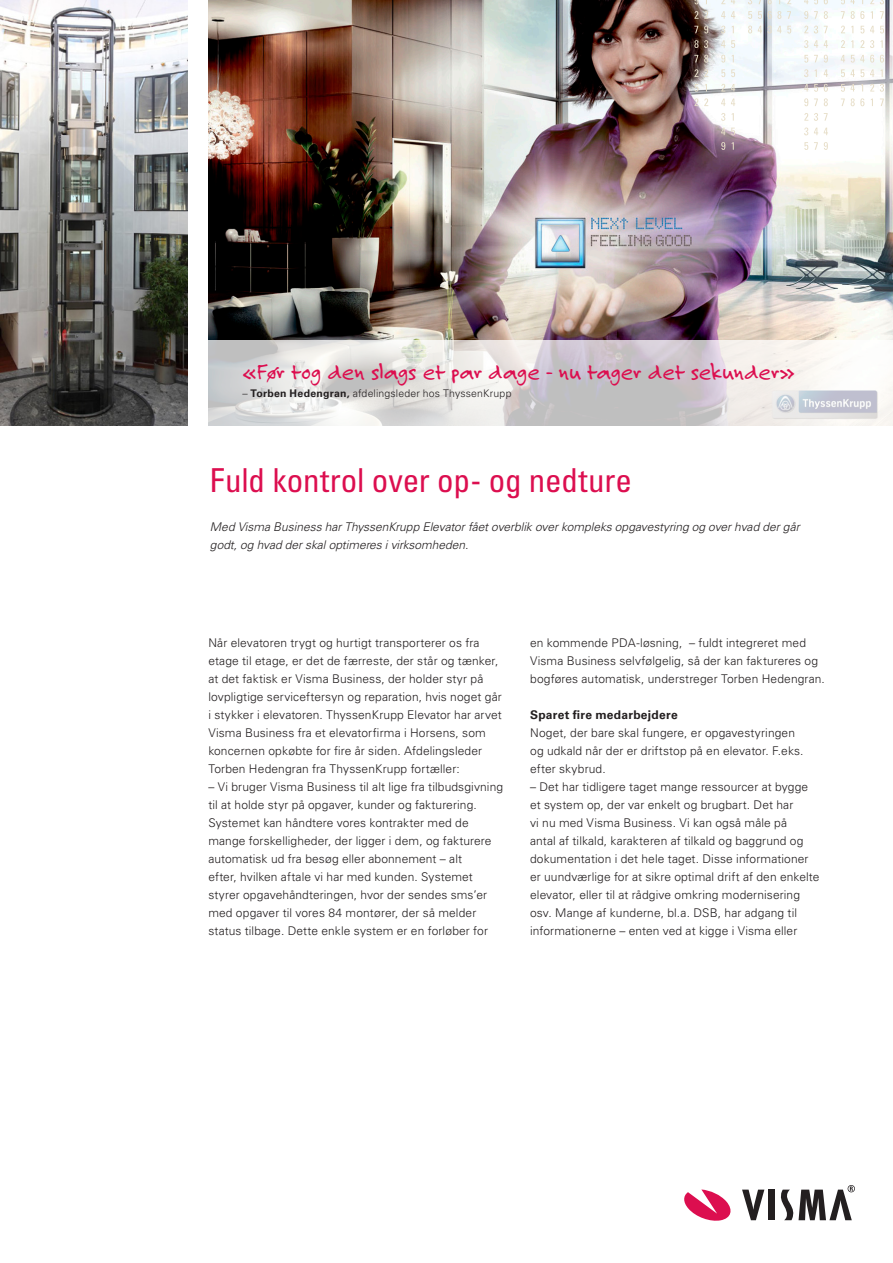
<style>
.page{position:relative;width:893px;height:1263px;background:#fff}
.page>*{position:absolute;margin:0;border:0;box-sizing:border-box;transform-origin:0 0}
.t1{font:condensed 33px "Univers LT Std";letter-spacing:-.005em;color:#dc0e4f}
.t2{font:24px "Felt Tip Roman";letter-spacing:-.01em;color:#dc0e4f}
.t3{font:300 12px/18px "Univers LT Std";letter-spacing:.01em;color:#231f20}
.t4{font:italic 300 12px/18px "Univers LT Std";letter-spacing:-.005em;color:#231f20}
.t5{font:700 12px "Univers LT Std";letter-spacing:.02em;color:#231f20}
.t6{font:300 10.5px "Univers LT Std";letter-spacing:.015em;color:#231f20}
.s1{font-weight:400;font-stretch:condensed}
.s2{font-weight:700}
</style>
<div class="page">
<img style="left:208px;top:0;width:685px;height:340px">
<svg style="left:695px;top:0;width:3px;height:4px"></svg>
<svg style="left:721px;top:0;width:4px;height:4px"></svg>
<svg style="left:731px;top:0;width:4px;height:4px"></svg>
<svg style="left:748px;top:0;width:4px;height:4px"></svg>
<svg style="left:758px;top:0;width:4px;height:4px"></svg>
<svg style="left:768px;top:0;width:4px;height:4px"></svg>
<svg style="left:787px;top:0;width:4px;height:4px"></svg>
<svg style="left:804px;top:0;width:4px;height:4px"></svg>
<svg style="left:814px;top:0;width:4px;height:4px"></svg>
<svg style="left:824px;top:0;width:4px;height:4px"></svg>
<svg style="left:841px;top:0;width:14px;height:4px"></svg>
<svg style="left:870px;top:0;width:4px;height:4px"></svg>
<svg style="left:880px;top:0;width:4px;height:4px"></svg>
<svg style="left:694px;top:11px;width:14px;height:8px"></svg>
<svg style="left:721px;top:11px;width:4px;height:8px"></svg>
<svg style="left:731px;top:11px;width:4px;height:8px"></svg>
<svg style="left:748px;top:11px;width:4px;height:8px"></svg>
<svg style="left:758px;top:11px;width:4px;height:8px"></svg>
<svg style="left:768px;top:11px;width:13px;height:8px"></svg>
<svg style="left:787px;top:11px;width:4px;height:8px"></svg>
<svg style="left:804px;top:11px;width:4px;height:8px"></svg>
<svg style="left:814px;top:11px;width:4px;height:8px"></svg>
<svg style="left:824px;top:11px;width:4px;height:8px"></svg>
<svg style="left:841px;top:11px;width:4px;height:8px"></svg>
<svg style="left:851px;top:11px;width:13px;height:8px"></svg>
<svg style="left:871px;top:11px;width:2px;height:8px"></svg>
<svg style="left:880px;top:11px;width:4px;height:8px"></svg>
<svg style="left:694px;top:26px;width:4px;height:7px"></svg>
<svg style="left:704px;top:26px;width:4px;height:7px"></svg>
<svg style="left:721px;top:26px;width:4px;height:7px"></svg>
<svg style="left:732px;top:26px;width:2px;height:7px"></svg>
<svg style="left:748px;top:26px;width:4px;height:7px"></svg>
<svg style="left:758px;top:26px;width:33px;height:7px"></svg>
<svg style="left:804px;top:26px;width:4px;height:7px"></svg>
<svg style="left:814px;top:26px;width:4px;height:7px"></svg>
<svg style="left:824px;top:26px;width:4px;height:7px"></svg>
<svg style="left:841px;top:26px;width:4px;height:7px"></svg>
<svg style="left:851px;top:26px;width:2px;height:7px"></svg>
<svg style="left:860px;top:26px;width:4px;height:7px"></svg>
<svg style="left:870px;top:26px;width:4px;height:7px"></svg>
<svg style="left:880px;top:26px;width:4px;height:7px"></svg>
<svg style="left:694px;top:40px;width:4px;height:8px"></svg>
<svg style="left:704px;top:40px;width:4px;height:8px"></svg>
<svg style="left:721px;top:40px;width:4px;height:8px"></svg>
<svg style="left:731px;top:40px;width:4px;height:8px"></svg>
<svg style="left:804px;top:40px;width:4px;height:8px"></svg>
<svg style="left:814px;top:40px;width:4px;height:8px"></svg>
<svg style="left:824px;top:40px;width:4px;height:8px"></svg>
<svg style="left:841px;top:40px;width:4px;height:8px"></svg>
<svg style="left:851px;top:40px;width:2px;height:8px"></svg>
<svg style="left:860px;top:40px;width:4px;height:8px"></svg>
<svg style="left:870px;top:40px;width:4px;height:8px"></svg>
<svg style="left:880px;top:40px;width:3px;height:8px"></svg>
<svg style="left:694px;top:55px;width:4px;height:7px"></svg>
<svg style="left:704px;top:55px;width:4px;height:8px"></svg>
<svg style="left:721px;top:55px;width:4px;height:8px"></svg>
<svg style="left:732px;top:55px;width:2px;height:7px"></svg>
<svg style="left:804px;top:55px;width:4px;height:8px"></svg>
<svg style="left:814px;top:55px;width:4px;height:7px"></svg>
<svg style="left:824px;top:55px;width:4px;height:8px"></svg>
<svg style="left:841px;top:55px;width:4px;height:7px"></svg>
<svg style="left:851px;top:55px;width:23px;height:8px"></svg>
<svg style="left:880px;top:55px;width:4px;height:8px"></svg>
<svg style="left:694px;top:69px;width:14px;height:8px"></svg>
<svg style="left:721px;top:69px;width:4px;height:8px"></svg>
<svg style="left:731px;top:69px;width:4px;height:8px"></svg>
<svg style="left:804px;top:69px;width:4px;height:8px"></svg>
<svg style="left:815px;top:69px;width:2px;height:8px"></svg>
<svg style="left:824px;top:69px;width:4px;height:8px"></svg>
<svg style="left:841px;top:69px;width:23px;height:8px"></svg>
<svg style="left:870px;top:69px;width:4px;height:8px"></svg>
<svg style="left:880px;top:69px;width:3px;height:8px"></svg>
<svg style="left:695px;top:84px;width:3px;height:8px"></svg>
<svg style="left:705px;top:84px;width:2px;height:8px"></svg>
<svg style="left:721px;top:84px;width:4px;height:8px"></svg>
<svg style="left:731px;top:84px;width:4px;height:8px"></svg>
<svg style="left:804px;top:84px;width:4px;height:8px"></svg>
<svg style="left:814px;top:84px;width:4px;height:8px"></svg>
<svg style="left:824px;top:84px;width:4px;height:8px"></svg>
<svg style="left:841px;top:84px;width:14px;height:8px"></svg>
<svg style="left:861px;top:84px;width:2px;height:8px"></svg>
<svg style="left:870px;top:84px;width:4px;height:8px"></svg>
<svg style="left:880px;top:84px;width:4px;height:8px"></svg>
<svg style="left:694px;top:98px;width:14px;height:8px"></svg>
<svg style="left:721px;top:99px;width:4px;height:7px"></svg>
<svg style="left:731px;top:99px;width:4px;height:7px"></svg>
<svg style="left:804px;top:98px;width:4px;height:8px"></svg>
<svg style="left:814px;top:99px;width:4px;height:7px"></svg>
<svg style="left:824px;top:98px;width:4px;height:8px"></svg>
<svg style="left:841px;top:99px;width:4px;height:7px"></svg>
<svg style="left:851px;top:98px;width:13px;height:8px"></svg>
<svg style="left:871px;top:99px;width:2px;height:7px"></svg>
<svg style="left:880px;top:99px;width:4px;height:7px"></svg>
<svg style="left:721px;top:113px;width:4px;height:8px"></svg>
<svg style="left:732px;top:113px;width:2px;height:8px"></svg>
<svg style="left:804px;top:113px;width:4px;height:8px"></svg>
<svg style="left:814px;top:113px;width:4px;height:8px"></svg>
<svg style="left:824px;top:113px;width:4px;height:8px"></svg>
<svg style="left:721px;top:128px;width:4px;height:7px"></svg>
<svg style="left:731px;top:128px;width:4px;height:7px"></svg>
<svg style="left:804px;top:128px;width:4px;height:7px"></svg>
<svg style="left:814px;top:128px;width:4px;height:7px"></svg>
<svg style="left:824px;top:128px;width:4px;height:7px"></svg>
<svg style="left:721px;top:142px;width:4px;height:8px"></svg>
<svg style="left:732px;top:142px;width:2px;height:8px"></svg>
<svg style="left:804px;top:142px;width:4px;height:8px"></svg>
<svg style="left:814px;top:142px;width:4px;height:8px"></svg>
<svg style="left:824px;top:142px;width:4px;height:8px"></svg>
<svg style="left:684px;top:1189px;width:47px;height:32px"></svg>
<svg style="left:742px;top:1189px;width:22px;height:31px"></svg>
<div style="left:769px;top:1189px;width:6px;height:31px;background:#231f20"></div>
<svg style="left:780px;top:1185px;width:75px;height:35px"></svg>
<img style="left:0;top:0;width:187px;height:425px">
<svg style="left:208px;top:340px;width:685px;height:85px"></svg>
<p class="t2" style="left:242px;top:357px;width:554px">«Før tog den slags et par dage - nu tager det sekunder»</p>
<p class="t6" style="left:242px;top:387px;width:271px"><span class="s1">–</span> <span class="s2">Torben Hedengran,</span> afdelingsleder hos ThyssenKrupp</p>
<p class="t1" style="left:210px;top:459px;width:423px">Fuld kontrol over op- og nedture</p>
<p class="t4" style="left:210px;top:518px;width:591px">Med Visma Business har ThyssenKrupp Elevator fået overblik over kompleks opgavestyring og over hvad der går godt, og hvad der skal optimeres i virksomheden.</p>
<p class="t3" style="left:208px;top:633px;width:295px">Når elevatoren trygt og hurtigt transporterer os fra etage til etage, er det de færreste, der står og tænker, at det faktisk er Visma Business, der holder styr på lovpligtige serviceftersyn og reparation, hvis noget går i stykker i elevatoren. ThyssenKrupp Elevator har arvet Visma Business fra et elevatorfirma i Horsens, som koncernen opkøbte for fire år siden. Afdelingsleder Torben Hedengran fra ThyssenKrupp fortæller:</p>
<p class="t3" style="left:208px;top:777px;width:296px">– Vi bruger Visma Business til alt lige fra tilbudsgivning til at holde styr på opgaver, kunder og fakturering.<br>Systemet kan håndtere vores kontrakter med de mange forskelligheder, der ligger i dem, og fakturere automatisk ud fra besøg eller abonnement – alt<br>efter, hvilken aftale vi har med kunden. Systemet styrer opgavehåndteringen, hvor der sendes sms’er med opgaver til vores 84 montører, der så melder status tilbage. Dette enkle system er en forløber for</p>
<p class="t3" style="left:530px;top:633px;width:296px">en kommende PDA-løsning, – fuldt integreret med<br>Visma Business selvfølgelig, så der kan faktureres og bogføres automatisk, understreger Torben Hedengran.</p>
<p class="t5" style="left:530px;top:707px;width:149px">Sparet fire medarbejdere</p>
<p class="t3" style="left:530px;top:723px;width:275px">Noget, der bare skal fungere, er opgavestyringen og udkald når der er driftstop på en elevator. F.eks.</p>
<p class="t3" style="left:530px;top:759px;width:77px">efter skybrud.</p>
<p class="t3" style="left:530px;top:777px;width:291px">– Det har tidligere taget mange ressourcer at bygge et system op, der var enkelt og brugbart. Det har<br>vi nu med Visma Business. Vi kan også måle på<br>antal af tilkald, karakteren af tilkald og baggrund og dokumentation i det hele taget. Disse informationer er uundværlige for at sikre optimal drift af den enkelte elevator, eller til at rådgive omkring modernisering osv. Mange af kunderne, bl.a. DSB, har adgang til informationerne – enten ved at kigge i Visma eller</p>
</div>
